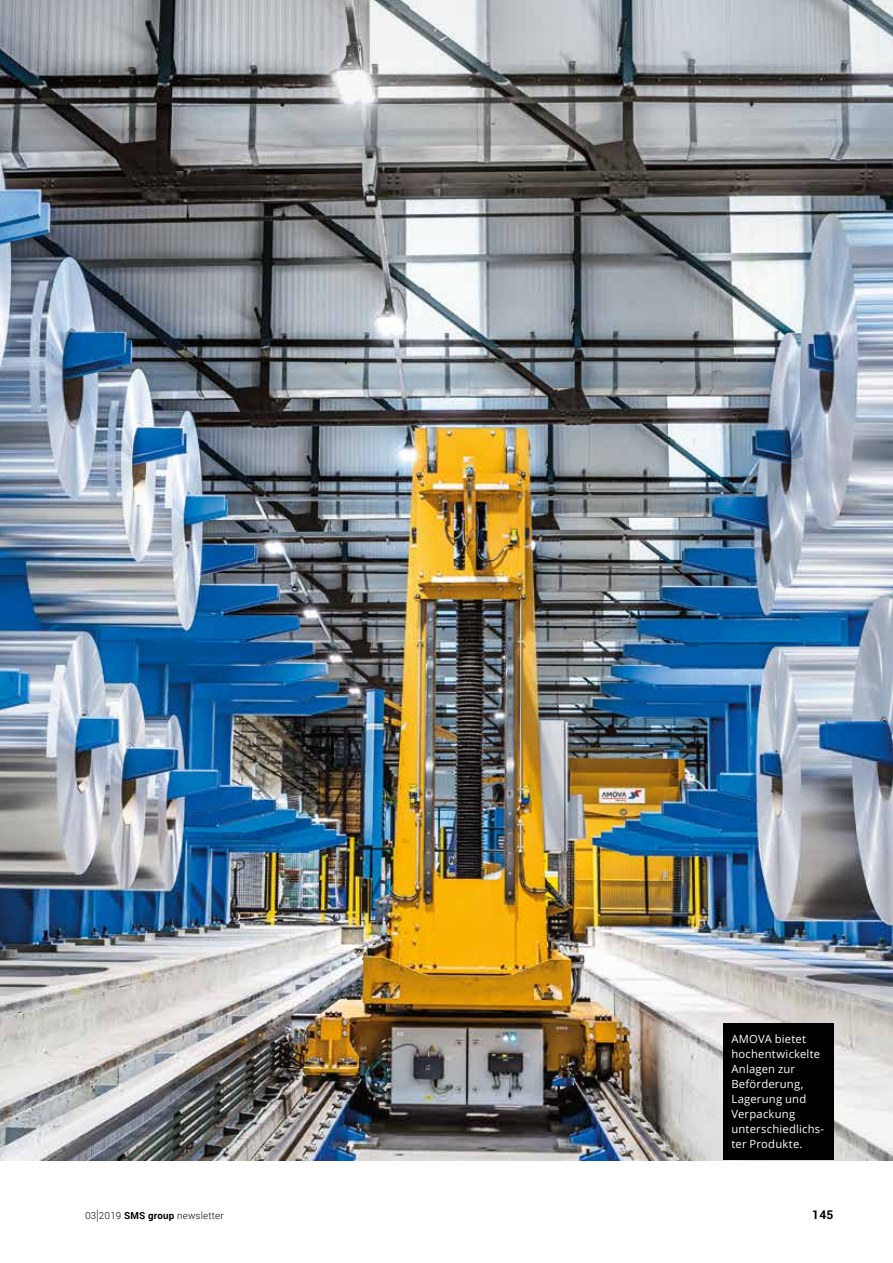
<style>
.page{position:relative;width:893px;height:1263px;background:#fff}
.page>*{position:absolute;margin:0;border:0;box-sizing:border-box;transform-origin:0 0}
.t1{font:700 12px "Roboto";color:#000}
.t2{font:11.25px/15px "Open Sans";letter-spacing:.02em;color:#fff}
.t3{font:300 9.75px "Roboto";letter-spacing:.02em;color:#000}
.s1{font-size:14.7px}
.s2{font-weight:700}
</style>
<div class="page">
<img style="left:0;top:0;width:893px;height:1160px">
<div style="left:723px;top:1024px;width:110px;height:136px;background:#000"></div>
<p class="t2" style="left:731px;top:1031px;width:94px">AMOVA bietet hochentwickelte<br>Anlagen zur<br>Beförderung,<br>Lagerung und<br>Verpackung unterschiedlichs&shy;ter Produkte.</p>
<p class="t3" style="left:85px;top:1208px;width:140px">03<span class="s1">|</span>2019 <span class="s2">SMS group</span> newsletter</p>
<p class="t1" style="left:812px;top:1206px;width:23px">145</p>
</div>
